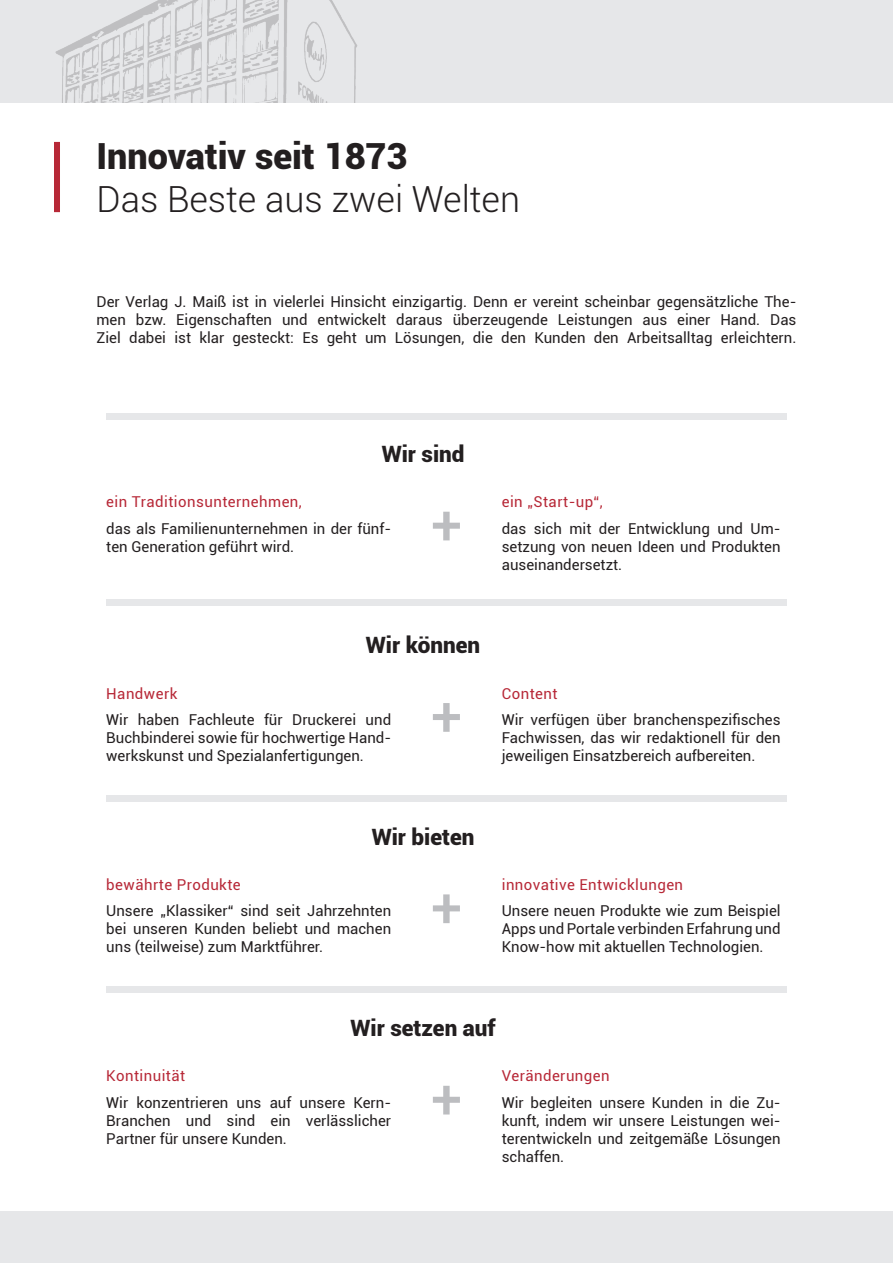
<style>
.page{position:relative;width:893px;height:1263px;background:#fff}
.page>*{position:absolute;margin:0;border:0;box-sizing:border-box;transform-origin:0 0}
.t1{font:500 55.5px "Roboto";color:#bcbdc0}
.t2{font:300 36px "Roboto";color:#231f20}
.t3{font:900 36px "Roboto";color:#231f20}
.t4{font:900 22.5px "Roboto";color:#231f20}
.t5{font:15px/18px "Roboto";color:#231f20;text-align:justify}
.t6{font:15px "Roboto";letter-spacing:.03em;color:#b72837}
</style>
<div class="page">
<div style="left:0;top:0;width:893px;height:102px;background:#e6e7e9"></div>
<div style="left:0;top:1212px;width:893px;height:51px;background:#e6e7e9"></div>
<div style="left:54px;top:142px;width:6px;height:70px;background:#b72837"></div>
<div style="left:106px;top:413px;width:681px;height:6px;background:#e6e7e9"></div>
<div style="left:106px;top:600px;width:681px;height:6px;background:#e6e7e9"></div>
<div style="left:106px;top:795px;width:681px;height:6px;background:#e6e7e9"></div>
<div style="left:106px;top:986px;width:681px;height:7px;background:#e6e7e9"></div>
<img style="left:55px;top:0;width:302px;height:102px">
<h2 class="t3" style="left:97px;top:131px;width:312px">Innovativ seit 1873</h2>
<h2 class="t2" style="left:97px;top:174px;width:425px">Das Beste aus zwei Welten</h2>
<p class="t5" style="left:97px;top:292px;width:701px">Der Verlag J. Maiß ist in vielerlei Hinsicht einzigartig. Denn er vereint scheinbar gegensätzliche The&shy;men bzw. Eigenschaften und entwickelt daraus überzeugende Leistungen aus einer Hand. Das Ziel dabei ist klar gesteckt: Es geht um Lösungen, die den Kunden den Arbeitsalltag erleichtern.</p>
<h3 class="t4" style="left:382px;top:438px;width:84px">Wir sind</h3>
<p class="t6" style="left:106px;top:491px;width:197px">ein Traditionsunternehmen,</p>
<p class="t5" style="left:106px;top:519px;width:286px">das als Familienunternehmen in der fünf&shy;ten Generation geführt wird.</p>
<h1 class="t1" style="left:431px;top:486px;width:32px">+</h1>
<p class="t6" style="left:502px;top:491px;width:103px">ein „Start-up“,</p>
<p class="t5" style="left:502px;top:519px;width:280px">das sich mit der Entwicklung und Um&shy;setzung von neuen Ideen und Produkten auseinandersetzt.</p>
<h3 class="t4" style="left:366px;top:629px;width:116px">Wir können</h3>
<p class="t6" style="left:106px;top:683px;width:73px">Handwerk</p>
<p class="t5" style="left:106px;top:710px;width:286px">Wir haben Fachleute für Druckerei und Buchbinderei sowie für hochwertige Hand&shy;werkskunst und Spezialanfertigungen.</p>
<h1 class="t1" style="left:431px;top:677px;width:32px">+</h1>
<p class="t6" style="left:502px;top:683px;width:57px">Content</p>
<p class="t5" style="left:502px;top:710px;width:280px">Wir verfügen über branchenspezifisches Fachwissen, das wir redaktionell für den jeweiligen Einsatzbereich aufbereiten.</p>
<h3 class="t4" style="left:372px;top:821px;width:104px">Wir bieten</h3>
<p class="t6" style="left:106px;top:874px;width:136px">bewährte Produkte</p>
<p class="t5" style="left:106px;top:901px;width:286px">Unsere „Klassiker“ sind seit Jahrzehnten bei unseren Kunden beliebt und machen uns (teilweise) zum Marktführer.</p>
<h1 class="t1" style="left:431px;top:868px;width:32px">+</h1>
<p class="t6" style="left:502px;top:874px;width:183px">innovative Entwicklungen</p>
<p class="t5" style="left:502px;top:901px;width:280px">Unsere neuen Produkte wie zum Beispiel Apps und Portale verbinden Erfahrung und Know-how mit aktuellen Technologien.</p>
<h3 class="t4" style="left:351px;top:1012px;width:146px">Wir setzen auf</h3>
<p class="t6" style="left:106px;top:1065px;width:80px">Kontinuität</p>
<p class="t5" style="left:106px;top:1093px;width:286px">Wir konzentrieren uns auf unsere Kern-Branchen und sind ein verlässlicher Partner für unsere Kunden.</p>
<h1 class="t1" style="left:431px;top:1060px;width:32px">+</h1>
<p class="t6" style="left:502px;top:1065px;width:109px">Veränderungen</p>
<p class="t5" style="left:502px;top:1093px;width:280px">Wir begleiten unsere Kunden in die Zu&shy;kunft, indem wir unsere Leistungen wei&shy;terentwickeln und zeitgemäße Lösungen schaffen.</p>
</div>
